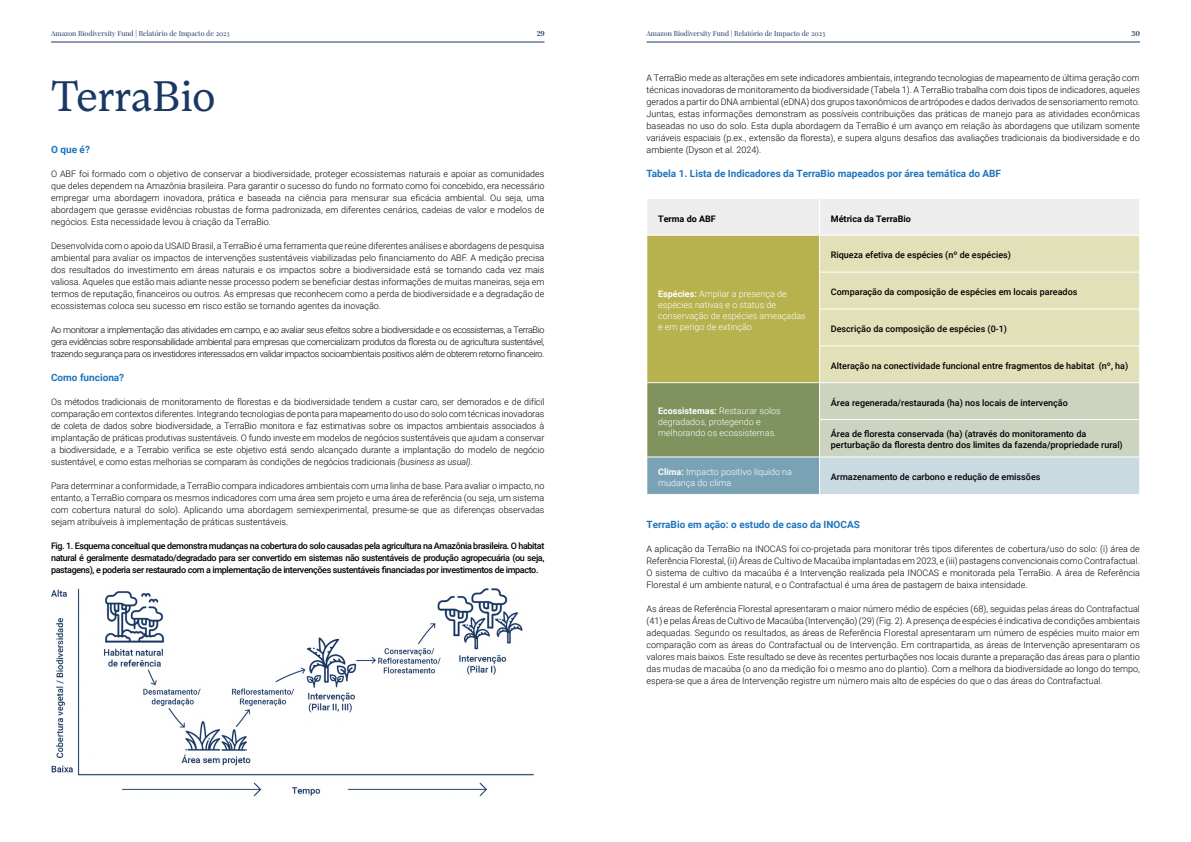
<style>
.page{position:relative;width:1191px;height:842px;background:#fff}
.page>*{position:absolute;margin:0;border:0;box-sizing:border-box;transform-origin:0 0}
.t1{font:43px "Loretta";color:#1a3863}
.t2{font:700 10px "Roboto";color:#1e75bc}
.t3{font:300 9px/12px "Roboto";color:#000;text-align:justify}
.t4{font:500 9px/12px "Roboto";color:#000}
.t5{font:300 9px/11px "Roboto";color:#fff}
.t6{font:700 9px "Roboto";color:#000}
.t7{font:7px "Playfair Display";color:#1a3863}
.t8{font:700 7px "Playfair Display";color:#1a3863}
.s1{font-style:italic}
.s2{font-weight:700}
</style>
<div class="page">
<div style="left:647px;top:199px;width:492px;height:36px;background:#ededed"></div>
<div style="left:647px;top:235px;width:172px;height:148px;background:#b7b24e"></div>
<div style="left:820px;top:236px;width:319px;height:146px;background:#e2e0b8"></div>
<div style="left:647px;top:383px;width:172px;height:74px;background:#80935f"></div>
<div style="left:820px;top:383px;width:319px;height:74px;background:#ccd4bf"></div>
<div style="left:647px;top:457px;width:172px;height:37px;background:#79a3b5"></div>
<div style="left:819px;top:457px;width:320px;height:37px;background:#c9dae1"></div>
<hr style="left:819px;top:272px;width:321px;height:1px;background:#fff">
<hr style="left:819px;top:309px;width:321px;height:1px;background:#fff">
<hr style="left:819px;top:346px;width:321px;height:1px;background:#fff">
<hr style="left:646px;top:382px;width:173px;height:1px;background:#fff">
<hr style="left:819px;top:419px;width:321px;height:1px;background:#fff">
<hr style="left:646px;top:457px;width:173px;height:1px;background:#fff">
<hr style="left:819px;top:457px;width:321px;height:1px;background:#fff">
<hr style="left:819px;top:457px;width:1px;height:37px;background:#fff">
<hr style="left:819px;top:199px;width:1px;height:36px;background:#fff">
<hr style="left:646px;top:235px;width:173px;height:1px;background:#fff">
<img style="left:52px;top:588px;width:482px;height:209px">
<hr style="left:51px;top:42px;width:493px;height:1px;background:#1a3863">
<hr style="left:646px;top:42px;width:494px;height:1px;background:#1a3863">
<p class="t7" style="left:51px;top:28px;width:180px">Amazon Biodiversity Fund | Relatório de Impacto de 2023</p>
<p class="t8" style="left:537px;top:28px;width:10px">29</p>
<p class="t7" style="left:646px;top:28px;width:180px">Amazon Biodiversity Fund | Relatório de Impacto de 2023</p>
<p class="t8" style="left:1131px;top:28px;width:10px">30</p>
<h1 class="t1" style="left:51px;top:73px;width:166px">TerraBio</h1>
<p class="t2" style="left:51px;top:142px;width:40px">O que é?</p>
<p class="t3" style="left:51px;top:167px;width:495px">O ABF foi formado com o objetivo de conservar a biodiversidade, proteger ecossistemas naturais e apoiar as comunidades que deles dependem na Amazônia brasileira. Para garantir o sucesso do fundo no formato como foi concebido, era necessário empregar uma abordagem inovadora, prática e baseada na ciência para mensurar sua eficácia ambiental. Ou seja, uma abordagem que gerasse evidências robustas de forma padronizada, em diferentes cenários, cadeias de valor e modelos de negócios. Esta necessidade levou à criação da TerraBio.</p>
<p class="t3" style="left:51px;top:239px;width:495px">Desenvolvida com o apoio da USAID Brasil, a TerraBio é uma ferramenta que reúne diferentes análises e abordagens de pesquisa ambiental para avaliar os impactos de intervenções sustentáveis viabilizadas pelo financiamento do ABF. A medição precisa dos resultados do investimento em áreas naturais e os impactos sobre a biodiversidade está se tornando cada vez mais valiosa. Aqueles que estão mais adiante nesse processo podem se beneficiar destas informações de muitas maneiras, seja em termos de reputação, financeiros ou outros. As empresas que reconhecem como a perda de biodiversidade e a degradação de ecossistemas coloca seu sucesso em risco estão se tornando agentes da inovação.</p>
<p class="t3" style="left:51px;top:323px;width:495px">Ao monitorar a implementação das atividades em campo, e ao avaliar seus efeitos sobre a biodiversidade e os ecossistemas, a TerraBio gera evidências sobre responsabilidade ambiental para empresas que comercializam produtos da floresta ou de agricultura sustentável, trazendo segurança para os investidores interessados em validar impactos socioambientais positivos além de obterem retorno financeiro.</p>
<p class="t2" style="left:51px;top:370px;width:75px">Como funciona?</p>
<p class="t3" style="left:51px;top:395px;width:495px">Os métodos tradicionais de monitoramento de florestas e da biodiversidade tendem a custar caro, ser demorados e de difícil comparação em contextos diferentes. Integrando tecnologias de ponta para mapeamento do uso do solo com técnicas inovadoras de coleta de dados sobre biodiversidade, a TerraBio monitora e faz estimativas sobre os impactos ambientais associados à implantação de práticas produtivas sustentáveis. O fundo investe em modelos de negócios sustentáveis que ajudam a conservar a biodiversidade, e a Terrabio verifica se este objetivo está sendo alcançado durante a implantação do modelo de negócio sustentável, e como estas melhorias se comparam às condições de negócios tradicionais <span class="s1">(business as usual)</span>.</p>
<p class="t3" style="left:51px;top:479px;width:495px">Para determinar a conformidade, a TerraBio compara indicadores ambientais com uma linha de base. Para avaliar o impacto, no entanto, a TerraBio compara os mesmos indicadores com uma área sem projeto e uma área de referência (ou seja, um sistema com cobertura natural do solo). Aplicando uma abordagem semiexperimental, presume-se que as diferenças observadas sejam atribuíveis à implementação de práticas sustentáveis.</p>
<p class="t4" style="left:51px;top:539px;width:495px;text-align:justify">Fig. 1. Esquema conceitual que demonstra mudanças na cobertura do solo causadas pela agricultura na Amazônia brasileira. O habitat natural é geralmente desmatado/degradado para ser convertido em sistemas não sustentáveis de produção agropecuária (ou seja, pastagens), e poderia ser restaurado com a implementação de intervenções sustentáveis financiadas por investimentos de impacto.</p>
<p class="t3" style="left:646px;top:71px;width:495px">A TerraBio mede as alterações em sete indicadores ambientais, integrando tecnologias de mapeamento de última geração com técnicas inovadoras de monitoramento da biodiversidade (Tabela 1). A TerraBio trabalha com dois tipos de indicadores, aqueles gerados a partir do DNA ambiental (eDNA) dos grupos taxonômicos de artrópodes e dados derivados de sensoriamento remoto.<br>Juntas, estas informações demonstram as possíveis contribuições das práticas de manejo para as atividades econômicas baseadas no uso do solo. Esta dupla abordagem da TerraBio é um avanço em relação às abordagens que utilizam somente variáveis espaciais (p.ex., extensão da floresta), e supera alguns desafios das avaliações tradicionais da biodiversidade e do ambiente (Dyson et al. 2024).</p>
<p class="t2" style="left:646px;top:166px;width:356px">Tabela 1. Lista de Indicadores da TerraBio mapeados por área temática do ABF</p>
<p class="t6" style="left:658px;top:212px;width:59px">Terma do ABF</p>
<p class="t6" style="left:831px;top:212px;width:81px">Métrica da TerraBio</p>
<p class="t5" style="left:658px;top:288px;width:149px"><span class="s2">Espécies:</span> Ampliar a presença de espécies nativas e o status de conservação de espécies ameaçadas e em perigo de extinção</p>
<p class="t5" style="left:658px;top:404px;width:124px"><span class="s2">Ecossistemas:</span> Restaurar solos degradados, protegendo e melhorando os ecossistemas.</p>
<p class="t4" style="left:831px;top:249px;width:182px">Riqueza efetiva de espécies (nº de espécies)</p>
<p class="t4" style="left:831px;top:286px;width:248px">Comparação da composição de espécies em locais pareados</p>
<p class="t4" style="left:831px;top:323px;width:178px">Descrição da composição de espécies (0-1)</p>
<p class="t4" style="left:831px;top:359px;width:299px">Alteração na conectividade funcional entre fragmentos de habitat (nº, ha)</p>
<p class="t4" style="left:831px;top:396px;width:238px">Área regenerada/restaurada (ha) nos locais de intervenção</p>
<p class="t4" style="left:831px;top:428px;width:293px;line-height:11px">Área de floresta conservada (ha) (através do monitoramento da perturbação da floresta dentro dos limites da fazenda/propriedade rural)</p>
<p class="t5" style="left:658px;top:466px;width:135px"><span class="s2">Clima:</span> Impacto positivo líquido na mudança do clima</p>
<p class="t4" style="left:831px;top:471px;width:211px">Armazenamento de carbono e redução de emissões</p>
<p class="t2" style="left:646px;top:517px;width:215px">TerraBio em ação: o estudo de caso da INOCAS</p>
<p class="t3" style="left:646px;top:542px;width:495px">A aplicação da TerraBio na INOCAS foi co-projetada para monitorar três tipos diferentes de cobertura/uso do solo: (i) área de Referência Florestal, (ii) Áreas de Cultivo de Macaúba implantadas em 2023, e (iii) pastagens convencionais como Contrafactual.<br>O sistema de cultivo da macaúba é a Intervenção realizada pela INOCAS e monitorada pela TerraBio. A área de Referência Florestal é um ambiente natural, e o Contrafactual é uma área de pastagem de baixa intensidade.</p>
<p class="t3" style="left:646px;top:602px;width:495px">As áreas de Referência Florestal apresentaram o maior número médio de espécies (68), seguidas pelas áreas do Contrafactual (41) e pelas Áreas de Cultivo de Macaúba (Intervenção) (29) (Fig. 2). A presença de espécies é indicativa de condições ambientais adequadas. Segundo os resultados, as áreas de Referência Florestal apresentaram um número de espécies muito maior em comparação com as áreas do Contrafactual ou de Intervenção. Em contrapartida, as áreas de Intervenção apresentaram os valores mais baixos. Este resultado se deve às recentes perturbações nos locais durante a preparação das áreas para o plantio das mudas de macaúba (o ano da medição foi o mesmo ano do plantio). Com a melhora da biodiversidade ao longo do tempo, espera-se que a área de Intervenção registre um número mais alto de espécies do que o das áreas do Contrafactual.</p>
</div>
